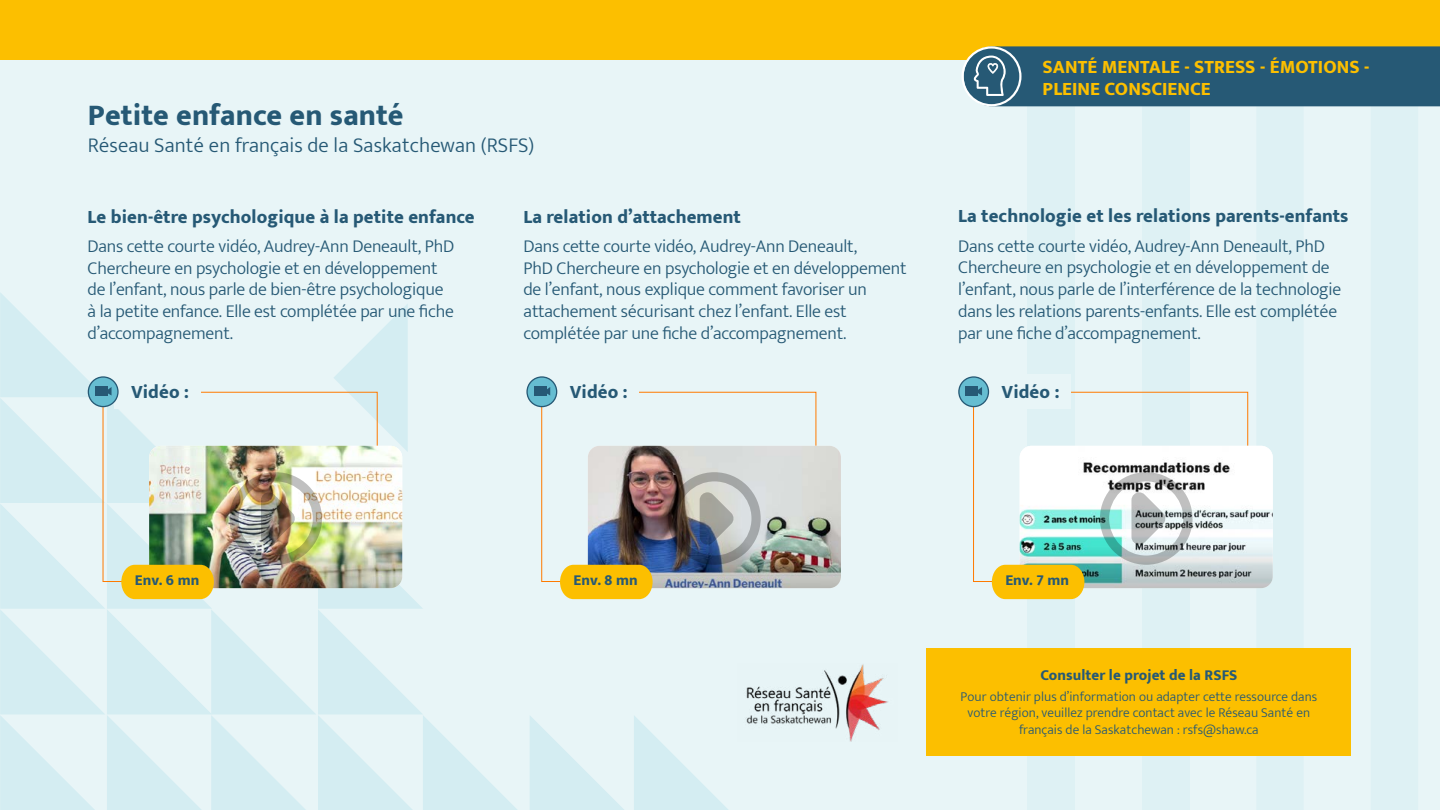
<style>
.page{position:relative;width:1440px;height:810px;background:#e8f5f7}
.page>*{position:absolute;margin:0;border:0;box-sizing:border-box;transform-origin:0 0}
.t1{font:800 30px "Mukta";letter-spacing:.005em;color:#265975}
.t2{font:300 21px "Mukta";letter-spacing:.005em;color:#265975}
.t3{font:800 18.75px "Mukta";letter-spacing:.005em;color:#265975}
.t4{font:800 18.75px/22.5px "Mukta";letter-spacing:.005em;color:#fcbf00}
.t5{font:300 18px/21.8px "Mukta";letter-spacing:-.01em;color:#265975}
.t6{font:800 15px "Mukta";letter-spacing:.005em;color:#265975}
.t7{font:300 13.5px/16.2px "Mukta";letter-spacing:.005em;color:#265975;text-align:center}
</style>
<div class="page">
<div style="left:0;top:0;width:1440px;height:60px;background:#fcbf00"></div>
<svg style="left:530px;top:716px;width:94px;height:94px"></svg>
<svg style="left:634px;top:716px;width:94px;height:94px"></svg>
<svg style="left:0;top:293px;width:517px;height:517px"></svg>
<img style="left:588px;top:446px;width:253px;height:142px">
<img style="left:668px;top:472px;width:93px;height:93px">
<svg style="left:527px;top:377px;width:30px;height:30px"></svg>
<div style="left:526px;top:376px;width:31px;height:31px;border:1px solid #265975;border-radius:50%"></div>
<div style="left:534px;top:387px;width:13px;height:9px;background:#265975"></div>
<svg style="left:547px;top:387px;width:3px;height:9px"></svg>
<svg style="left:560px;top:565px;width:93px;height:34px;background:#f8c00e"></svg>
<svg style="left:959px;top:377px;width:29px;height:30px"></svg>
<div style="left:958px;top:376px;width:31px;height:31px;border:1px solid #265975;border-radius:50%"></div>
<svg style="left:961px;top:46px;width:479px;height:554px"></svg>
<div style="left:926px;top:648px;width:425px;height:108px;background:#fcbf00"></div>
<img style="left:745px;top:664px;width:143px;height:77px">
<h1 class="t1" style="left:88px;top:97px;width:317px">Petite enfance en santé</h1>
<p class="t2" style="left:88px;top:132px;width:448px">Réseau Santé en français de la Saskatchewan (RSFS)</p>
<p class="t3" style="left:88px;top:205px;width:389px">Le bien-être psychologique à la petite enfance</p>
<p class="t5" style="left:88px;top:235px;width:368px">Dans cette courte vidéo, Audrey-Ann Deneault, PhD Chercheure en psychologie et en développement de l’enfant, nous parle de bien-être psychologique à la petite enfance. Elle est complétée par une fiche d’accompagnement.</p>
<p class="t3" style="left:131px;top:381px;width:59px">Vidéo :</p>
<p class="t3" style="left:524px;top:205px;width:219px">La relation d’attachement</p>
<p class="t5" style="left:524px;top:235px;width:385px">Dans cette courte vidéo, Audrey-Ann Deneault,<br>PhD Chercheure en psychologie et en développement de l’enfant, nous explique comment favoriser un attachement sécurisant chez l’enfant. Elle est complétée par une fiche d’accompagnement.</p>
<p class="t3" style="left:570px;top:381px;width:59px">Vidéo :</p>
<p class="t4" style="left:1042px;top:55px;width:329px">SANTÉ MENTALE - STRESS - ÉMOTIONS -<br>PLEINE CONSCIENCE</p>
<p class="t3" style="left:958px;top:205px;width:392px">La technologie et les relations parents-enfants</p>
<p class="t5" style="left:958px;top:235px;width:385px">Dans cette courte vidéo, Audrey-Ann Deneault, PhD Chercheure en psychologie et en développement de l’enfant, nous parle de l’interférence de la technologie dans les relations parents-enfants. Elle est complétée par une fiche d’accompagnement.</p>
<p class="t3" style="left:1002px;top:381px;width:59px">Vidéo :</p>
<p class="t6" style="left:135px;top:571px;width:66px">Env. 6 mn</p>
<p class="t6" style="left:574px;top:571px;width:66px">Env. 8 mn</p>
<p class="t6" style="left:1005px;top:571px;width:65px">Env. 7 mn</p>
<p class="t6" style="left:1040px;top:666px;width:198px">Consulter le projet de la RSFS</p>
<p class="t7" style="left:961px;top:688px;width:358px">Pour obtenir plus d’information ou adapter cette ressource dans votre région, veuillez prendre contact avec le Réseau Santé en français de la Saskatchewan : rsfs@shaw.ca</p>
</div>
